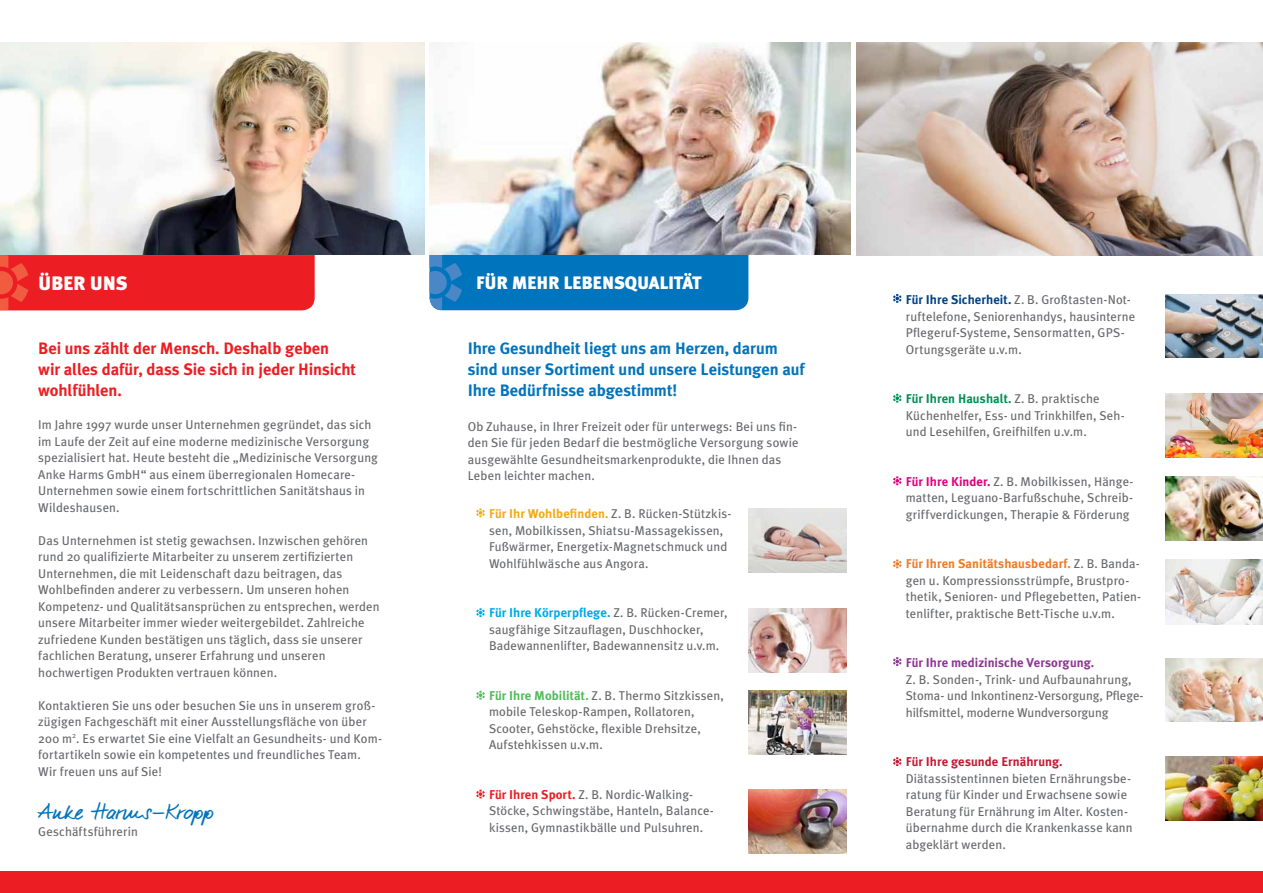
<style>
.page{position:relative;width:1263px;height:893px;background:#fff}
.page>*{position:absolute;margin:0;border:0;box-sizing:border-box;transform-origin:0 0}
.t1{font:22.5px "WARSTEINER03";color:#0074bc}
.t2{font:900 19.5px "Meta Plus";color:#fff}
.t3{font:900 18px "Meta Plus";letter-spacing:.005em;color:#fff}
.t4{font:700 16.5px/21px "Meta Plus";letter-spacing:-.005em;color:#0074bc}
.t5{font:700 16.5px/21px "Meta Plus";letter-spacing:-.005em;color:#ed1d24}
.t6{font:12.75px/16.5px "Meta Plus";letter-spacing:.01em;color:#67686b}
.t7{font:700 12.75px "Meta Plus";letter-spacing:.005em;color:#8e3694}
.t8{font:700 12.75px "Meta Plus";letter-spacing:.005em;color:#c11a33}
.s1{font-weight:700;color:#f1ab15}
.s2{font-weight:700;color:#00aae6}
.s3{font-weight:700;color:#54ba5c}
.s4{font-weight:700;color:#ed1d24}
.s5{font-weight:700;color:#004386}
.s6{font-weight:700;color:#009055}
.s7{font-weight:700;color:#e2007c}
.s8{font-weight:700;color:#ee7b28}
</style>
<div class="page">
<img style="left:0;top:42px;width:424px;height:213px">
<img style="left:1165px;top:559px;width:98px;height:65px">
<img style="left:1165px;top:294px;width:98px;height:64px">
<img style="left:857px;top:43px;width:406px;height:212px">
<div style="left:429px;top:255px;width:319px;height:55px;background:#0074bc"></div>
<svg style="left:0;top:255px;width:315px;height:55px"></svg>
<img style="left:429px;top:43px;width:421px;height:212px">
<svg style="left:476px;top:508px;width:9px;height:9px"></svg>
<svg style="left:893px;top:657px;width:8px;height:9px"></svg>
<svg style="left:893px;top:394px;width:8px;height:9px"></svg>
<svg style="left:893px;top:294px;width:8px;height:9px"></svg>
<svg style="left:476px;top:608px;width:9px;height:9px"></svg>
<svg style="left:893px;top:757px;width:8px;height:9px"></svg>
<svg style="left:893px;top:476px;width:8px;height:9px"></svg>
<svg style="left:476px;top:691px;width:9px;height:9px"></svg>
<svg style="left:476px;top:790px;width:9px;height:8px"></svg>
<svg style="left:893px;top:559px;width:8px;height:9px"></svg>
<img style="left:749px;top:790px;width:97px;height:63px">
<img style="left:749px;top:691px;width:97px;height:64px">
<img style="left:1165px;top:476px;width:98px;height:64px">
<img style="left:749px;top:608px;width:97px;height:64px">
<img style="left:1165px;top:757px;width:98px;height:64px">
<img style="left:1165px;top:658px;width:98px;height:64px">
<img style="left:1165px;top:394px;width:98px;height:64px">
<img style="left:749px;top:508px;width:97px;height:64px">
<div style="left:0;top:872px;width:1263px;height:21px;background:#ed1d24"></div>
<h2 class="t2" style="left:38px;top:272px;width:89px">ÜBER UNS</h2>
<h3 class="t3" style="left:476px;top:273px;width:224px">FÜR MEHR LEBENSQUALITÄT</h3>
<p class="t5" style="left:38px;top:338px;width:319px">Bei uns zählt der Mensch. Deshalb geben<br>wir alles dafür, dass Sie sich in jeder Hinsicht wohlfühlen.</p>
<p class="t6" style="left:38px;top:416px;width:341px">Im Jahre 1997 wurde unser Unternehmen gegründet, das sich im Laufe der Zeit auf eine moderne medizinische Versorgung spezialisiert hat. Heute besteht die „Medizinische Versorgung Anke Harms GmbH“ aus einem überregionalen Homecare-Unternehmen sowie einem fortschrittlichen Sanitätshaus in Wildeshausen.</p>
<p class="t6" style="left:38px;top:532px;width:343px">Das Unternehmen ist stetig gewachsen. Inzwischen gehören rund 20 qualifizierte Mitarbeiter zu unserem zertifizierten Unternehmen, die mit Leidenschaft dazu beitragen, das Wohlbefinden anderer zu verbessern. Um unseren hohen Kompetenz- und Qualitätsansprüchen zu entsprechen, werden unsere Mitarbeiter immer wieder weitergebildet. Zahlreiche zufriedene Kunden bestätigen uns täglich, dass sie unserer fachlichen Beratung, unserer Erfahrung und unseren hochwertigen Produkten vertrauen können.</p>
<p class="t6" style="left:38px;top:697px;width:345px">Kontaktieren Sie uns oder besuchen Sie uns in unserem groß&shy;zügigen Fachgeschäft mit einer Ausstellungsfläche von über 200 m<sup>2</sup>. Es erwartet Sie eine Vielfalt an Gesundheits- und Kom&shy;fortartikeln sowie ein kompetentes und freundliches Team.<br>Wir freuen uns auf Sie!</p>
<h1 class="t1" style="left:38px;top:797px;width:177px">Anke Harms-Kropp</h1>
<p class="t6" style="left:38px;top:823px;width:101px">Geschäftsführerin</p>
<p class="t4" style="left:468px;top:338px;width:338px">Ihre Gesundheit liegt uns am Herzen, darum sind unser Sortiment und unsere Leistungen auf<br>Ihre Bedürfnisse abgestimmt!</p>
<p class="t6" style="left:468px;top:418px;width:332px">Ob Zuhause, in Ihrer Freizeit oder für unterwegs: Bei uns fin&shy;den Sie für jeden Bedarf die bestmögliche Versorgung sowie ausgewählte Gesundheitsmarkenprodukte, die Ihnen das Leben leichter machen.</p>
<p class="t6" style="left:489px;top:505px;width:244px"><span class="s1">Für Ihr Wohlbefinden.</span> Z. B. Rücken-Stützkis&shy;sen, Mobilkissen, Shiatsu-Massagekissen, Fußwärmer, Energetix-Magnetschmuck und Wohlfühlwäsche aus Angora.</p>
<p class="t6" style="left:489px;top:604px;width:240px"><span class="s2">Für Ihre Körperpflege.</span> Z. B. Rücken-Cremer, saugfähige Sitzauflagen, Duschhocker,<br>Badewannenlifter, Badewannensitz u.v.m.</p>
<p class="t6" style="left:489px;top:687px;width:236px"><span class="s3">Für Ihre Mobilität.</span> Z. B. Thermo Sitzkissen, mobile Teleskop-Rampen, Rollatoren, Scooter, Gehstöcke, flexible Drehsitze, Aufstehkissen u.v.m.</p>
<p class="t6" style="left:489px;top:786px;width:226px"><span class="s4">Für Ihren Sport.</span> Z. B. Nordic-Walking-<br>Stöcke, Schwingstäbe, Hanteln, Balance&shy;kissen, Gymnastikbälle und Pulsuhren.</p>
<p class="t6" style="left:906px;top:291px;width:231px"><span class="s5">Für Ihre Sicherheit.</span> Z. B. Großtasten-Not&shy;ruftelefone, Seniorenhandys, hausinterne Pflegeruf-Systeme, Sensormatten, GPS-Ortungsgeräte u.v.m.</p>
<p class="t6" style="left:906px;top:390px;width:220px"><span class="s6">Für Ihren Haushalt.</span> Z. B. praktische<br>Küchenhelfer, Ess- und Trinkhilfen, Seh&shy;und Lesehilfen, Greifhilfen u.v.m.</p>
<p class="t6" style="left:906px;top:473px;width:229px;text-align:justify"><span class="s7">Für Ihre Kinder.</span> Z. B. Mobilkissen, Hänge&shy;matten, Leguano-Barfußschuhe, Schreib&shy;griffverdickungen, Therapie &amp; Förderung</p>
<p class="t6" style="left:906px;top:555px;width:237px"><span class="s8">Für Ihren Sanitätshausbedarf.</span> Z. B. Banda&shy;gen u. Kompressionsstrümpfe, Brustpro&shy;thetik, Senioren- und Pflegebetten, Patien&shy;tenlifter, praktische Bett-Tische u.v.m.</p>
<p class="t7" style="left:906px;top:655px;width:190px">Für Ihre medizinische Versorgung.</p>
<p class="t6" style="left:906px;top:671px;width:239px">Z. B. Sonden-, Trink- und Aufbaunahrung,<br>Stoma- und Inkontinenz-Versorgung, Pflege&shy;hilfsmittel, moderne Wundversorgung</p>
<p class="t8" style="left:906px;top:754px;width:158px">Für Ihre gesunde Ernährung.</p>
<p class="t6" style="left:906px;top:770px;width:228px">Diätassistentinnen bieten Ernährungsbe&shy;ratung für Kinder und Erwachsene sowie Beratung für Ernährung im Alter. Kosten&shy;übernahme durch die Krankenkasse kann abgeklärt werden.</p>
</div>
